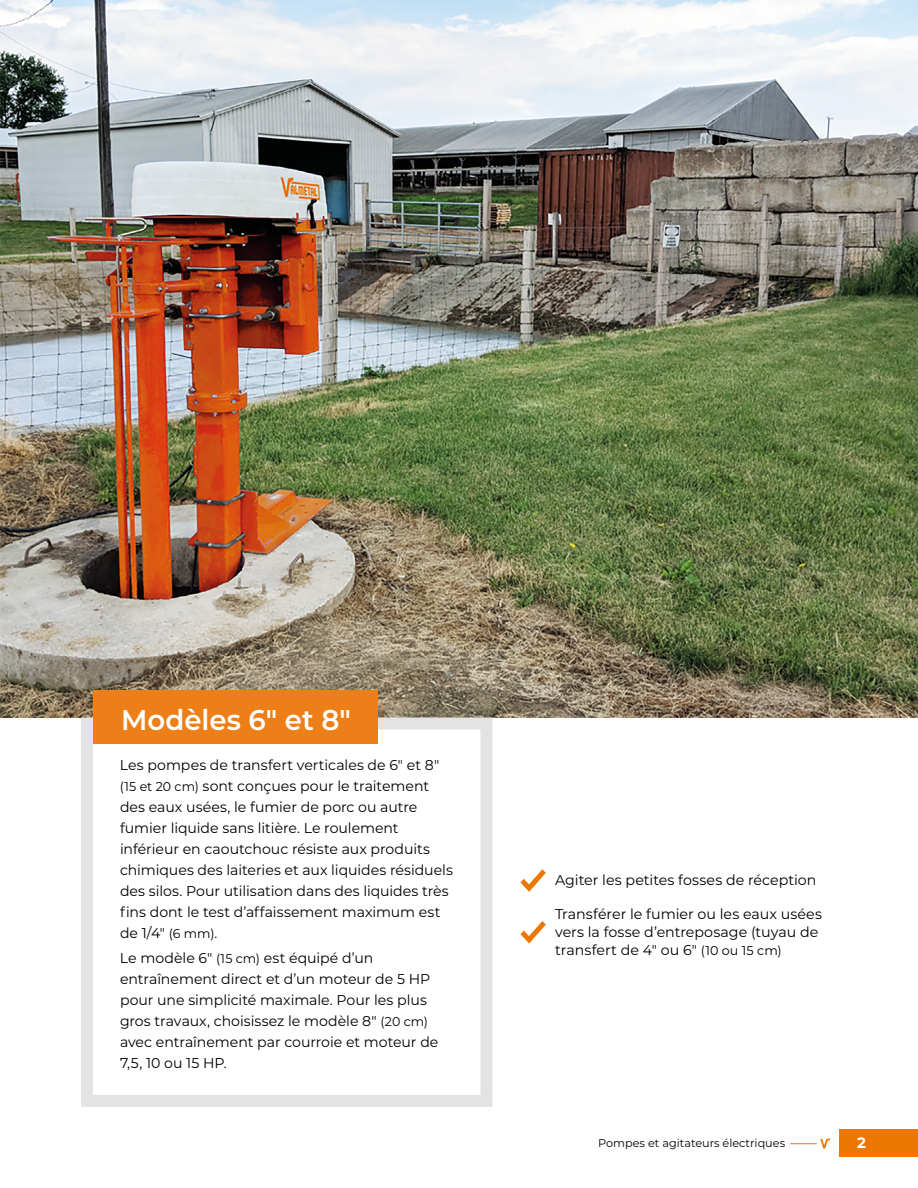
<style>
.page{position:relative;width:918px;height:1188px;background:#fff}
.page>*{position:absolute;margin:0;border:0;box-sizing:border-box;transform-origin:0 0}
.t1{font:600 28.5px "Montserrat";color:#fff}
.t2{font:700 15px "Montserrat";color:#fff}
.t3{font:14.25px/21px "Montserrat";color:#000}
.t4{font:11.25px "Montserrat";color:#000}
.s1{font-size:12.75px}
.s2{font-size:13.5px}
</style>
<div class="page">
<div style="left:839px;top:1130px;width:79px;height:27px;background:#ec7803"></div>
<svg style="left:790px;top:1138px;width:41px;height:11px"></svg>
<svg style="left:520px;top:921px;width:26px;height:23px"></svg>
<svg style="left:520px;top:869px;width:26px;height:23px"></svg>
<img style="left:0;top:0;width:918px;height:718px">
<div style="left:81px;top:718px;width:411px;height:389px;border:12px solid #e3e3e3"></div>
<div style="left:93px;top:691px;width:284px;height:53px;background:#ed7f18"></div>
<h1 class="t1" style="left:121px;top:699px;width:231px">Modèles 6" et 8"</h1>
<p class="t3" style="left:120px;top:754px;width:335px">Les pompes de transfert verticales de 6″ et 8″ <span class="s1">(15 et 20 cm)</span> sont conçues pour le traitement des eaux usées, le fumier de porc ou autre fumier liquide sans litière. Le roulement inférieur en caoutchouc résiste aux produits chimiques des laiteries et aux liquides résiduels des silos. Pour utilisation dans des liquides très fins dont le test d’affaissement maximum est de 1/4″ <span class="s1">(6 mm)</span><span class="s2">.</span></p>
<p class="t3" style="left:120px;top:947px;width:320px">Le modèle 6″ <span class="s1">(15 cm)</span> est équipé d’un entraînement direct et d’un moteur de 5 HP pour une simplicité maximale. Pour les plus gros travaux, choisissez le modèle 8″ <span class="s1">(20 cm) </span>avec entraînement par courroie et moteur de 7,5, 10 ou 15 HP.</p>
<p class="t3" style="left:555px;top:869px;width:263px">Agiter les petites fosses de réception</p>
<p class="t3" style="left:555px;top:905px;width:268px;line-height:18px">Transférer le fumier ou les eaux usées vers la fosse d’entreposage (tuyau de transfert de 4″ ou 6″ <span class="s1">(10 ou 15 cm)</span></p>
<p class="t4" style="left:598px;top:1135px;width:188px">Pompes et agitateurs électriques</p>
<p class="t2" style="left:857px;top:1132px;width:10px">2</p>
</div>
